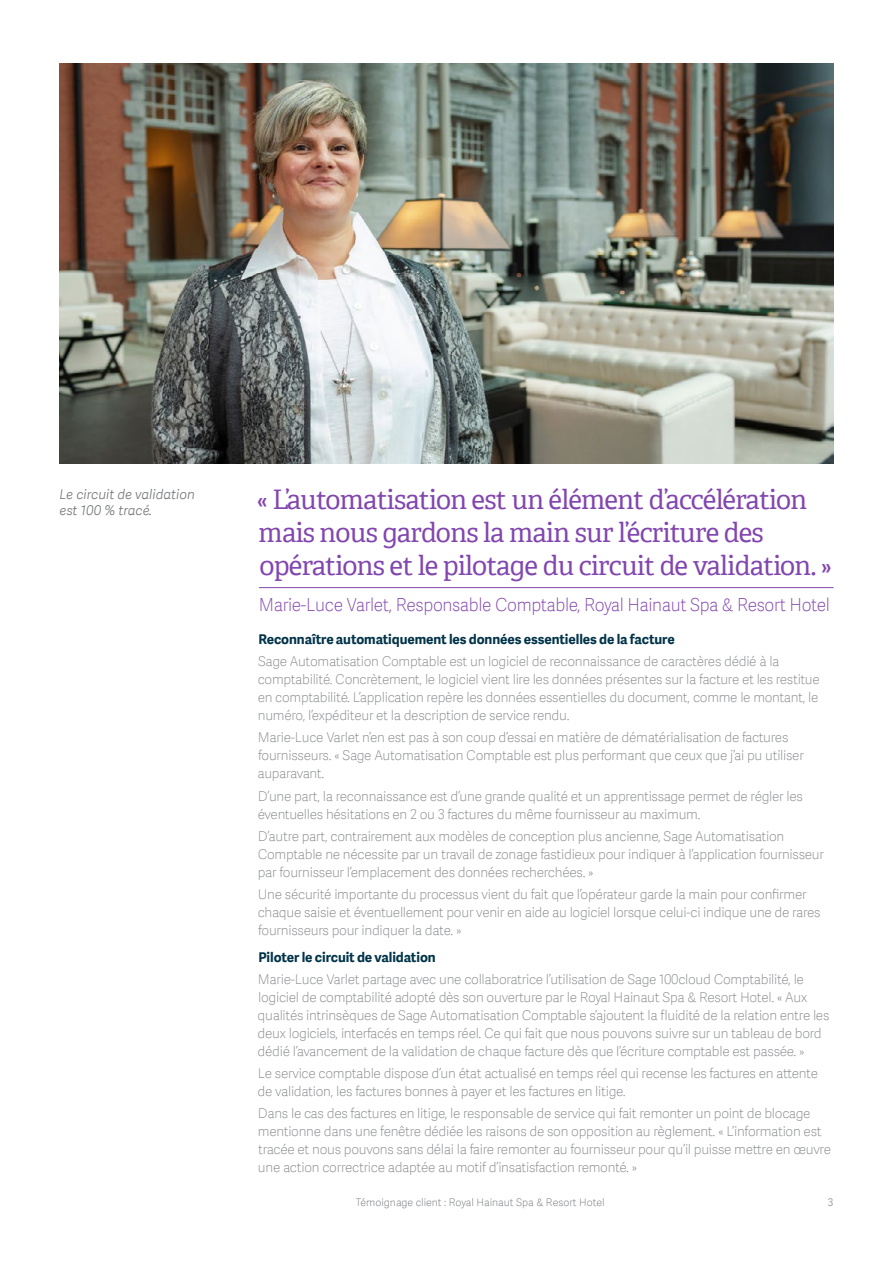
<style>
.page{position:relative;width:893px;height:1263px;background:#fff}
.page>*{position:absolute;margin:0;border:0;box-sizing:border-box;transform-origin:0 0}
.t1{font:27px/33px "Adelle SAGE";letter-spacing:-.025em;color:#8246af}
.t2{font:18px "Adelle Sans SAGE Th";letter-spacing:-.02em;color:#8246af;scale:.96 1}
.t3{font:13.5px/18px "Adelle Sans SAGE Th";letter-spacing:-.02em;color:#888b8d}
.t4{font:700 13.5px "Adelle Sans SAGE";letter-spacing:-.005em;color:#003349}
.t5{font:italic 13.5px/16.2px "Adelle Sans SAGE Lt";color:#75787b}
.t6{font:10.5px "Adelle Sans SAGE Th";color:#75787b}
.t7{font:10.5px "Adelle Sans SAGE Lt";color:#888b8d}
</style>
<div class="page">
<img style="left:60px;top:64px;width:774px;height:399px">
<hr style="left:259px;top:587px;width:575px;height:1px;background:#8246af">
<p class="t5" style="left:60px;top:486px;width:137px">Le circuit de validation est 100 % tracé.</p>
<h1 class="t1" style="left:257px;top:482px;width:577px">« L’automatisation est un élément d’accélération mais nous gardons la main sur l’écriture des opérations et le pilotage du circuit de validation. »</h1>
<h2 class="t2" style="left:259px;top:592px;width:596px">Marie-Luce Varlet, Responsable Comptable, Royal Hainaut Spa &amp; Resort Hotel</h2>
<p class="t4" style="left:258px;top:629px;width:418px">Reconnaître automatiquement les données essentielles de la facture</p>
<p class="t3" style="left:258px;top:652px;width:564px">Sage Automatisation Comptable est un logiciel de reconnaissance de caractères dédié à la comptabilité. Concrètement, le logiciel vient lire les données présentes sur la facture et les restitue en comptabilité. L’application repère les données essentielles du document, comme le montant, le numéro, l’expéditeur et la description de service rendu.</p>
<p class="t3" style="left:258px;top:728px;width:548px">Marie-Luce Varlet n’en est pas à son coup d’essai en matière de dématérialisation de factures fournisseurs. « Sage Automatisation Comptable est plus performant que ceux que j’ai pu utiliser auparavant.</p>
<p class="t3" style="left:258px;top:786px;width:547px">D’une part, la reconnaissance est d’une grande qualité et un apprentissage permet de régler les éventuelles hésitations en 2 ou 3 factures du même fournisseur au maximum.</p>
<p class="t3" style="left:258px;top:826px;width:568px">D’autre part, contrairement aux modèles de conception plus ancienne, Sage Automatisation<br>Comptable ne nécessite par un travail de zonage fastidieux pour indiquer à l’application fournisseur par fournisseur l’emplacement des données recherchées. »</p>
<p class="t3" style="left:258px;top:885px;width:564px">Une sécurité importante du processus vient du fait que l’opérateur garde la main pour confirmer chaque saisie et éventuellement pour venir en aide au logiciel lorsque celui-ci indique une de rares fournisseurs pour indiquer la date. »</p>
<p class="t4" style="left:258px;top:947px;width:179px">Piloter le circuit de validation</p>
<p class="t3" style="left:258px;top:969px;width:573px">Marie-Luce Varlet partage avec une collaboratrice l’utilisation de Sage 100cloud Comptabilité, le logiciel de comptabilité adopté dès son ouverture par le Royal Hainaut Spa &amp; Resort Hotel. « Aux qualités intrinsèques de Sage Automatisation Comptable s’ajoutent la fluidité de la relation entre les deux logiciels, interfacés en temps réel. Ce qui fait que nous pouvons suivre sur un tableau de bord dédié l’avancement de la validation de chaque facture dès que l’écriture comptable est passée. »</p>
<p class="t3" style="left:258px;top:1064px;width:562px">Le service comptable dispose d’un état actualisé en temps réel qui recense les factures en attente de validation, les factures bonnes à payer et les factures en litige.</p>
<p class="t3" style="left:258px;top:1104px;width:575px">Dans le cas des factures en litige, le responsable de service qui fait remonter un point de blocage mentionne dans une fenêtre dédiée les raisons de son opposition au règlement. « L’information est tracée et nous pouvons sans délai la faire remonter au fournisseur pour qu’il puisse mettre en œuvre une action correctrice adaptée au motif d’insatisfaction remonté. »</p>
<p class="t6" style="left:356px;top:1195px;width:250px">Témoignage client : Royal Hainaut Spa &amp; Resort Hotel</p>
<p class="t7" style="left:828px;top:1195px;width:7px">3</p>
</div>
